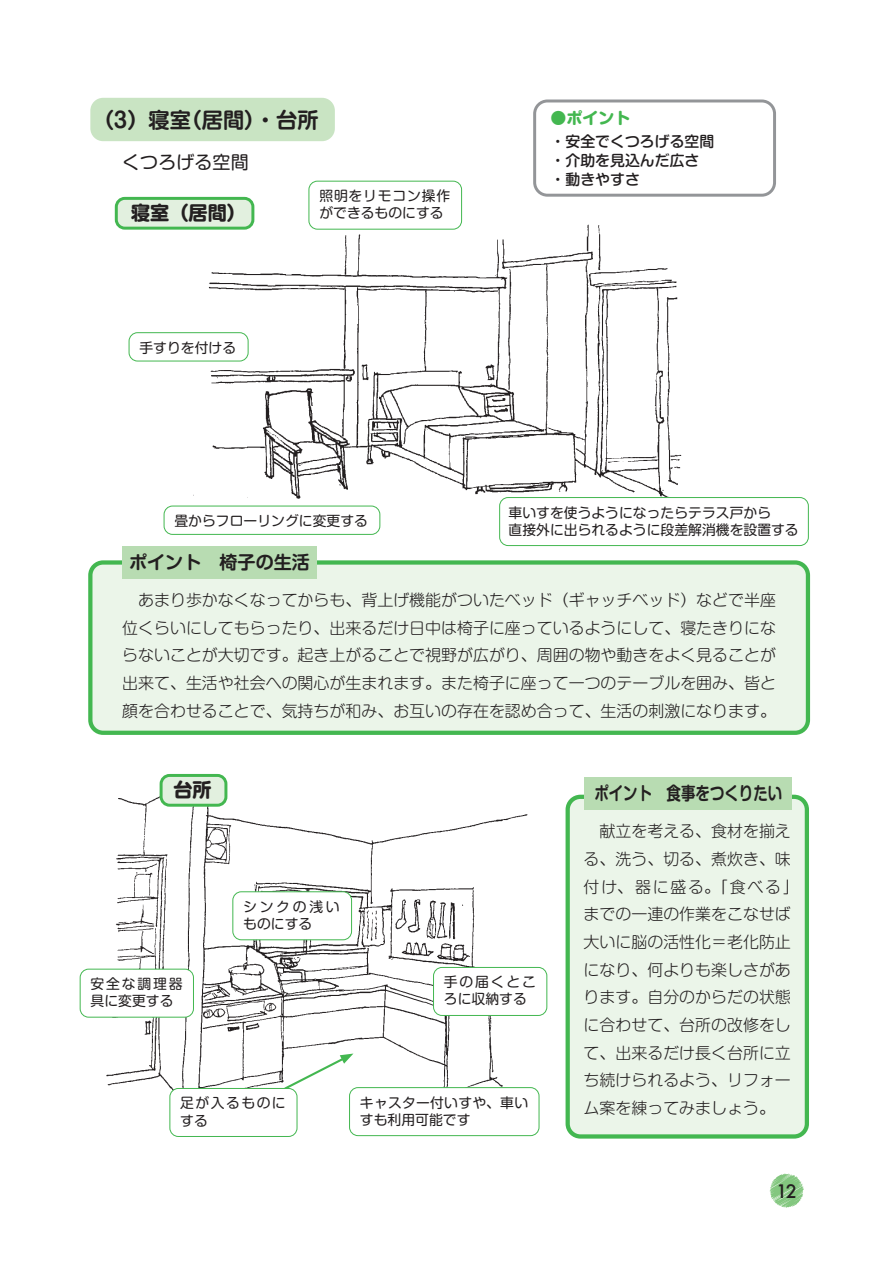
<style>
.page{position:relative;width:893px;height:1263px;background:#fff}
.page>*{position:absolute;margin:0;border:0;box-sizing:border-box;transform-origin:0 0}
.t1{font:700 21.3px "Shin M Go Pro De";color:#231f20}
.t2{font:700 19.2px "Shin M Go Pro";color:#231f20}
.t3{font:700 18px "Shin M Go Pro De";color:#231f20;scale:.8 1}
.t4{font:700 18px "Shin M Go Pro De";color:#231f20}
.t5{font:18px "Shin M Go Pro";color:#231f20}
.t6{font:500 18px "Futura";color:#231f20}
.t7{font:300 15.9px/27.6px "Shin M Go Pro";color:#231f20;text-align:justify}
.t8{font:700 15.9px "Shin M Go Pro";color:#43b750}
.t9{font:500 14.85px/19.2px "Shin M Go Pro";color:#231f20}
.t10{font:13.8px/17px "Shin M Go Pro";color:#231f20}
.t11{font:13.8px/17px "Shin M Go Pro";letter-spacing:.065em;color:#231f20}
.t12{font:13.8px/17px "Shin M Go Pro";letter-spacing:.03em;color:#231f20}
.t13{font:13.8px/17px "Shin M Go Pro";letter-spacing:.195em;color:#231f20}
.t14{font:13.8px/17px "Shin M Go Pro";letter-spacing:.105em;color:#231f20}
</style>
<div class="page">
<svg style="left:770px;top:1174px;width:34px;height:34px"></svg>
<div style="left:90px;top:98px;width:245px;height:43px;background:#c9e4c3;border-radius:13px"></div>
<div style="left:533px;top:99px;width:243px;height:98px;border:3px solid #939598;border-radius:13px"></div>
<img style="left:192px;top:224px;width:490px;height:296px">
<div style="left:116px;top:198px;width:137px;height:30px;background:#e2f0df;border-radius:9px"></div>
<div style="left:115px;top:197px;width:139px;height:33px;border:3px solid #43b750;border-radius:9px"></div>
<div style="left:309px;top:181px;width:153px;height:48px;background:#fff;border-radius:9px"></div>
<div style="left:308px;top:181px;width:154px;height:49px;border:1px solid #43b750;border-radius:9px"></div>
<div style="left:129px;top:333px;width:119px;height:28px;background:#fff;border-radius:9px"></div>
<div style="left:129px;top:332px;width:120px;height:29px;border:1px solid #43b750;border-radius:9px"></div>
<div style="left:164px;top:506px;width:216px;height:28px;background:#fff;border-radius:9px"></div>
<div style="left:164px;top:506px;width:216px;height:29px;border:1px solid #43b750;border-radius:9px"></div>
<div style="left:500px;top:497px;width:308px;height:48px;background:#fff;border-radius:9px"></div>
<div style="left:499px;top:497px;width:310px;height:49px;border:1px solid #43b750;border-radius:9px"></div>
<img style="left:104px;top:774px;width:424px;height:333px">
<div style="left:161px;top:775px;width:65px;height:30px;background:#e2f0df;border-radius:9px"></div>
<div style="left:160px;top:774px;width:67px;height:33px;border:3px solid #43b750;border-radius:9px"></div>
<div style="left:233px;top:892px;width:119px;height:48px;background:#fff;border-radius:9px"></div>
<div style="left:232px;top:891px;width:120px;height:49px;border:1px solid #43b750;border-radius:9px"></div>
<div style="left:350px;top:1087px;width:189px;height:48px;background:#fff;border-radius:9px"></div>
<div style="left:349px;top:1087px;width:190px;height:49px;border:1px solid #43b750;border-radius:9px"></div>
<div style="left:433px;top:967px;width:114px;height:48px;background:#fff;border-radius:9px"></div>
<div style="left:433px;top:967px;width:114px;height:49px;border:1px solid #43b750;border-radius:9px"></div>
<div style="left:568px;top:797px;width:239px;height:339px;background:#ebf5e9;border-radius:13px"></div>
<div style="left:566px;top:795px;width:243px;height:343px;border:4px solid #43b750;border-radius:13px"></div>
<div style="left:585px;top:777px;width:207px;height:33px;background:#b8dcb2"></div>
<div style="left:80px;top:969px;width:113px;height:48px;background:#fff;border-radius:9px"></div>
<div style="left:80px;top:969px;width:114px;height:48px;border:1px solid #43b750;border-radius:9px"></div>
<div style="left:90px;top:562px;width:718px;height:171px;background:#ebf5e9;border-radius:13px"></div>
<div style="left:88px;top:560px;width:722px;height:175px;border:4px solid #43b750;border-radius:13px"></div>
<div style="left:122px;top:546px;width:195px;height:33px;background:#b8dcb2"></div>
<svg style="left:282px;top:1053px;width:71px;height:38px"></svg>
<div style="left:170px;top:1088px;width:127px;height:48px;background:#fff;border-radius:9px"></div>
<div style="left:169px;top:1088px;width:128px;height:49px;border:1px solid #43b750;border-radius:9px"></div>
<h1 class="t1" style="left:93px;top:102px;width:227px">（3）寝室（居間）・台所</h1>
<p class="t5" style="left:122px;top:148px;width:128px">くつろげる空間</p>
<p class="t2" style="left:131px;top:197px;width:116px">寝室（居間）</p>
<p class="t10" style="left:139px;top:337px;width:98px">手すりを付ける</p>
<p class="t12" style="left:319px;top:186px;width:133px">照明をリモコン操作ができるものにする</p>
<p class="t8" style="left:551px;top:105px;width:81px">●ポイント</p>
<p class="t9" style="left:551px;top:130px;width:165px">・安全でくつろげる空間・介助を見込んだ広さ・動きやすさ</p>
<p class="t10" style="left:174px;top:511px;width:195px">畳からフローリングに変更する</p>
<p class="t10" style="left:509px;top:502px;width:292px">車いすを使うようになったらテラス戸から<br>直接外に出られるように段差解消機を設置する</p>
<p class="t4" style="left:129px;top:548px;width:182px">ポイント　椅子の生活</p>
<p class="t7" style="left:122px;top:584px;width:655px;text-indent:16px">あまり歩かなくなってからも、背上げ機能がついたベッド（ギャッチベッド）などで半座位くらいにしてもらったり、出来るだけ日中は椅子に座っているようにして、寝たきりにならないことが大切です。起き上がることで視野が広がり、周囲の物や動きをよく見ることが出来て、生活や社会への関心が生まれます。また椅子に座って一つのテーブルを囲み、皆と顔を合わせることで、気持ちが和み、お互いの存在を認め合って、生活の刺激になります。</p>
<p class="t2" style="left:173px;top:774px;width:40px">台所</p>
<p class="t3" style="left:594px;top:779px;width:236px">ポイント　食事をつくりたい</p>
<p class="t11" style="left:91px;top:974px;width:93px">安全な調理器具に変更する</p>
<p class="t13" style="left:243px;top:896px;width:98px">シンクの浅いものにする</p>
<p class="t11" style="left:444px;top:972px;width:93px">手の届くところに収納する</p>
<p class="t14" style="left:180px;top:1093px;width:107px">足が入るものにする</p>
<p class="t10" style="left:360px;top:1092px;width:170px">キャスター付いすや、車いすも利用可能です</p>
<p class="t7" style="left:584px;top:816px;width:209px">　献立を考える、食材を揃える、洗う、切る、煮炊き、味付け、器に盛る。｢食べる｣までの一連の作業をこなせば大いに脳の活性化＝老化防止になり、何よりも楽しさがあります。自分のからだの状態に合わせて、台所の改修をして、出来るだけ長く台所に立ち続けられるよう、リフォーム案を練ってみましょう。</p>
<p class="t6" style="left:776px;top:1178px;width:22px">12</p>
</div>
